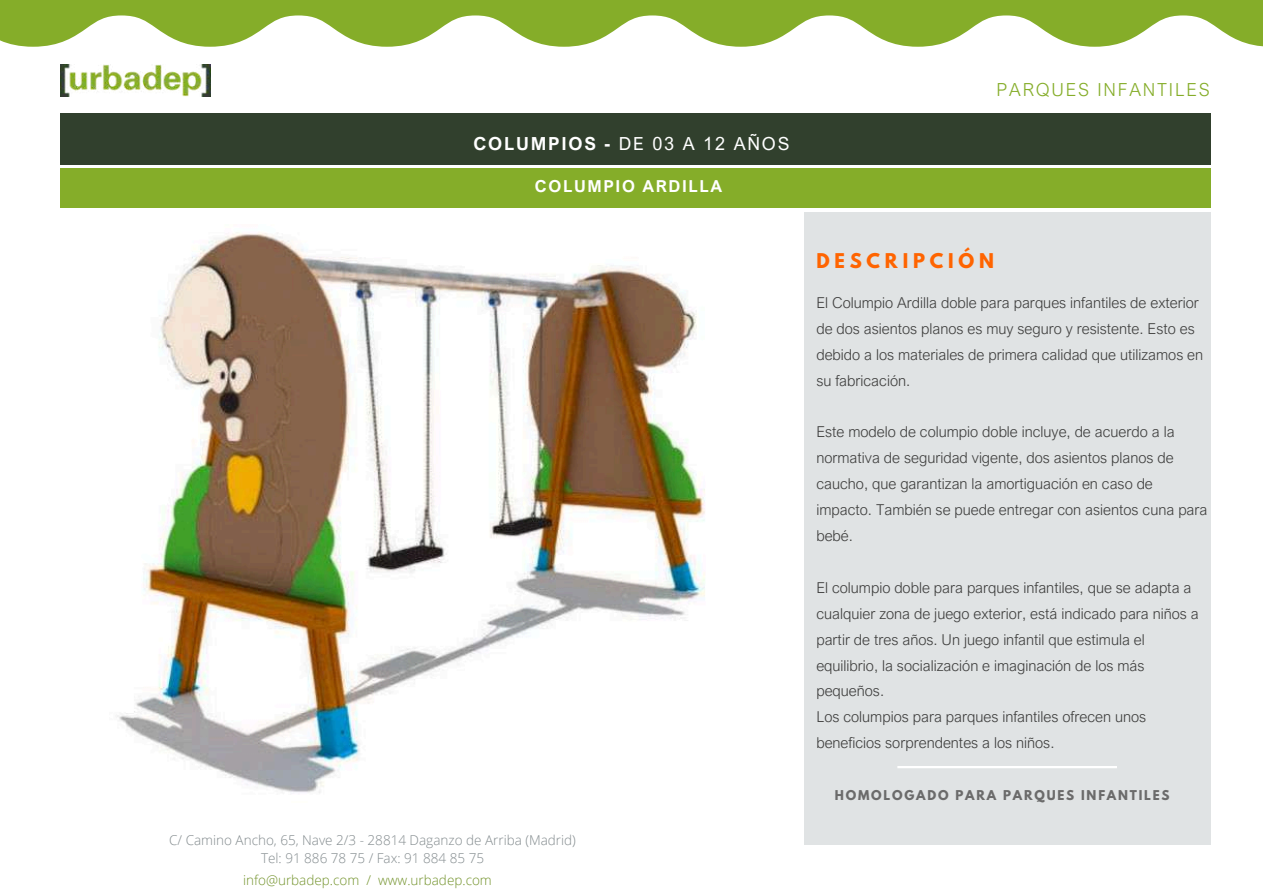
<style>
.page{position:relative;width:1263px;height:894px;background:#fff}
.page>*{position:absolute;margin:0;border:0;box-sizing:border-box;transform-origin:0 0}
.t1{font:18px "Arial Nova";letter-spacing:.1em;color:#fff}
.t2{font:300 18px "Arial Nova";letter-spacing:.1em;color:#85ad29}
.t3{font:700 18px "League Spartan";letter-spacing:.265em;color:#ff6400}
.t4{font:700 16.5px "Arial Nova";letter-spacing:.1em;color:#fff}
.t5{font:300 15px/25.8px "Arial Nova";color:#40403f}
.t6{font:300 13.5px/18px "Open Sans";color:#828a8d;text-align:center}
.t7{font:300 13.5px "Open Sans";color:#72922a}
.t8{font:700 12px "League Spartan";letter-spacing:.15em;color:#6b6b6b}
.s1{font-weight:700}
</style>
<div class="page">
<div style="left:60px;top:114px;width:1151px;height:51px;background:#31402d"></div>
<div style="left:60px;top:168px;width:1151px;height:39px;background:#85ad29"></div>
<img style="left:60px;top:64px;width:150px;height:33px">
<div style="left:804px;top:212px;width:407px;height:632px;background:#e0e3e4"></div>
<hr style="left:897px;top:765px;width:220px;height:3px;background:#fff">
<svg style="left:0;top:29px;width:1263px;height:18px"></svg>
<svg style="left:0;top:15px;width:1263px;height:14px;fill:#85ad29"></svg>
<div style="left:0;top:0;width:1263px;height:15px;background:#85ad29"></div>
<img style="left:117px;top:232px;width:588px;height:561px">
<p class="t1" style="left:473px;top:132px;width:318px"><span class="s1">COLUMPIOS -</span> DE 03 A 12 AÑOS</p>
<p class="t4" style="left:535px;top:176px;width:189px">COLUMPIO ARDILLA</p>
<p class="t6" style="left:169px;top:830px;width:408px">C/ Camino Ancho, 65, Nave 2/3 - 28814 Daganzo de Arriba (Madrid)<br>Tel: 91 886 78 75 / Fax: 91 884 85 75</p>
<p class="t7" style="left:243px;top:870px;width:250px">info@urbadep.com / www.urbadep.com</p>
<p class="t2" style="left:997px;top:78px;width:215px">PARQUES INFANTILES</p>
<p class="t3" style="left:816px;top:252px;width:179px">DESCRIPCIÓN</p>
<p class="t5" style="left:816px;top:289px;width:388px">El Columpio Ardilla doble para parques infantiles de exterior de dos asientos planos es muy seguro y resistente. Esto es debido a los materiales de primera calidad que utilizamos en su fabricación.</p>
<p class="t5" style="left:816px;top:419px;width:393px">Este modelo de columpio doble incluye, de acuerdo a la normativa de seguridad vigente, dos asientos planos de caucho, que garantizan la amortiguación en caso de impacto. También se puede entregar con asientos cuna para bebé.</p>
<p class="t5" style="left:816px;top:574px;width:384px">El columpio doble para parques infantiles, que se adapta a cualquier zona de juego exterior, está indicado para niños a partir de tres años. Un juego infantil que estimula el equilibrio, la socialización e imaginación de los más pequeños.<br>Los columpios para parques infantiles ofrecen unos beneficios sorprendentes a los niños.</p>
<p class="t8" style="left:835px;top:789px;width:336px">HOMOLOGADO PARA PARQUES INFANTILES</p>
</div>
